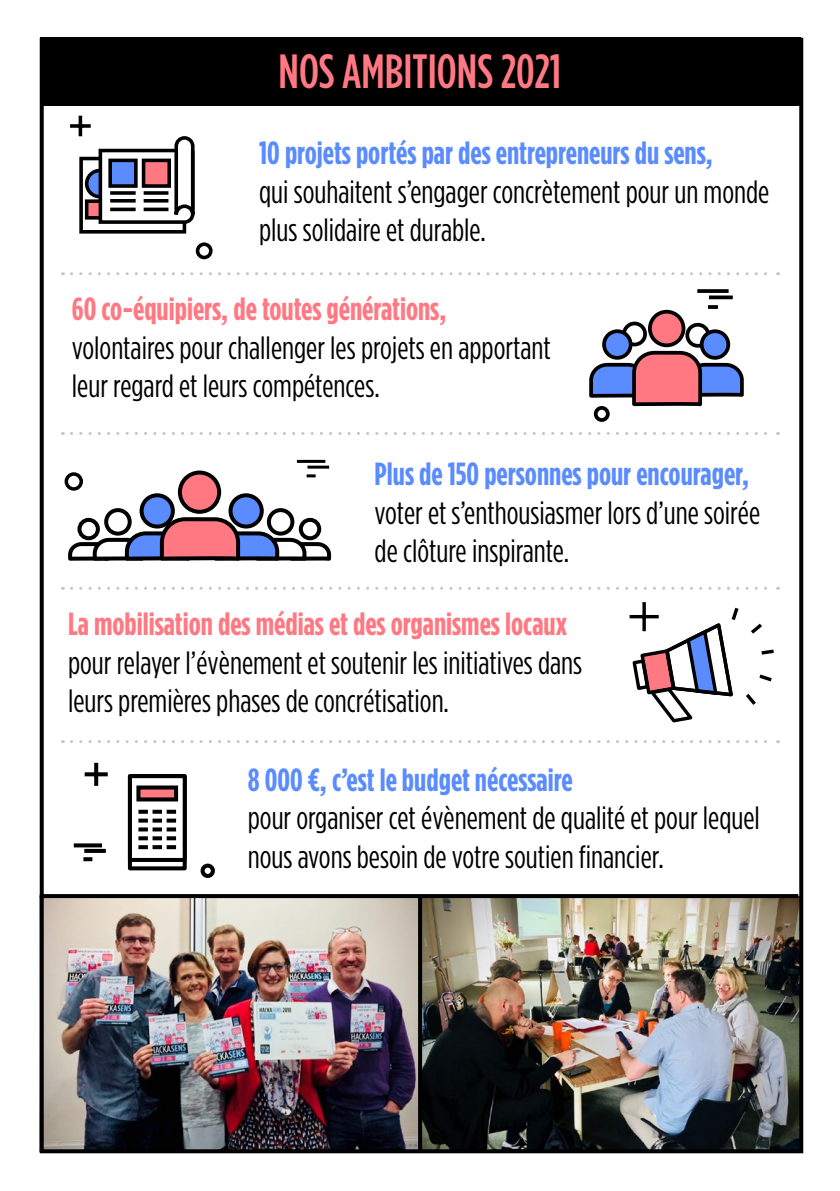
<style>
.page{position:relative;width:840px;height:1191px;background:#fff}
.page>*{position:absolute;margin:0;border:0;box-sizing:border-box;transform-origin:0 0}
.t1{font:500 48px "Gotham Condensed";color:#ff7882}
.t2{font:32px/38.4px "Gotham Condensed";color:#000}
.t3{font:700 32px "Gotham Condensed";color:#5a8cff}
.t4{font:700 32px "Gotham Condensed";color:#ff7882}
</style>
<div class="page">
<svg style="left:106px;top:510px;width:24px;height:23px"></svg>
<div style="left:104px;top:508px;width:28px;height:27px;border:4px solid #000;border-radius:50%"></div>
<svg style="left:269px;top:510px;width:23px;height:23px"></svg>
<div style="left:267px;top:508px;width:27px;height:27px;border:4px solid #000;border-radius:50%"></div>
<img style="left:45px;top:898px;width:752px;height:250px">
<div style="left:40px;top:37px;width:759px;height:68px;background:#000"></div>
<svg style="left:630px;top:605px;width:144px;height:118px"></svg>
<hr style="left:642px;top:602px;width:3px;height:29px;background:#000">
<hr style="left:629px;top:615px;width:29px;height:3px;background:#000">
<div style="left:128px;top:774px;width:59px;height:96px;border:4px solid #000"></div>
<div style="left:128px;top:774px;width:59px;height:88px;border:4px solid #000"></div>
<div style="left:138px;top:787px;width:38px;height:12px;background:#ff7882"></div>
<div style="left:136px;top:785px;width:42px;height:16px;border:4px solid #000"></div>
<svg style="left:138px;top:809px;width:10px;height:4px"></svg>
<svg style="left:152px;top:809px;width:10px;height:4px"></svg>
<svg style="left:166px;top:809px;width:10px;height:4px"></svg>
<svg style="left:138px;top:818px;width:10px;height:4px"></svg>
<svg style="left:152px;top:818px;width:10px;height:4px"></svg>
<svg style="left:166px;top:818px;width:10px;height:4px"></svg>
<svg style="left:138px;top:827px;width:10px;height:4px"></svg>
<svg style="left:152px;top:827px;width:10px;height:4px"></svg>
<svg style="left:166px;top:827px;width:10px;height:4px"></svg>
<svg style="left:138px;top:836px;width:10px;height:4px"></svg>
<svg style="left:152px;top:836px;width:10px;height:4px"></svg>
<svg style="left:166px;top:836px;width:10px;height:4px"></svg>
<svg style="left:138px;top:845px;width:10px;height:4px"></svg>
<svg style="left:152px;top:845px;width:10px;height:4px"></svg>
<svg style="left:166px;top:845px;width:10px;height:4px"></svg>
<svg style="left:94px;top:763px;width:4px;height:23px"></svg>
<svg style="left:85px;top:772px;width:23px;height:4px"></svg>
<svg style="left:74px;top:843px;width:28px;height:4px"></svg>
<svg style="left:84px;top:849px;width:22px;height:4px"></svg>
<svg style="left:83px;top:857px;width:9px;height:4px"></svg>
<div style="left:200px;top:863px;width:15px;height:15px;border:4px solid #000;border-radius:50%"></div>
<div style="left:79px;top:157px;width:107px;height:77px;border:4px solid #000"></div>
<div style="left:87px;top:201px;width:17px;height:17px;background:#ff7882"></div>
<div style="left:85px;top:199px;width:21px;height:21px;border:4px solid #000"></div>
<div style="left:87px;top:171px;width:26px;height:26px;background:#5a8cff;border-radius:50%"></div>
<div style="left:85px;top:169px;width:29px;height:29px;border:4px solid #000;border-radius:50%"></div>
<svg style="left:97px;top:136px;width:98px;height:90px"></svg>
<div style="left:110px;top:160px;width:26px;height:26px;background:#5a8cff"></div>
<div style="left:108px;top:159px;width:29px;height:29px;border:4px solid #000"></div>
<div style="left:143px;top:160px;width:26px;height:26px;background:#ff7882"></div>
<div style="left:142px;top:159px;width:29px;height:29px;border:4px solid #000"></div>
<hr style="left:79px;top:116px;width:3px;height:20px;background:#000">
<svg style="left:70px;top:124px;width:21px;height:4px"></svg>
<div style="left:196px;top:242px;width:16px;height:17px;border:4px solid #000;border-radius:50%"></div>
<div style="left:230px;top:495px;width:31px;height:31px;background:#5a8cff;border-radius:50%"></div>
<div style="left:228px;top:493px;width:35px;height:35px;border:4px solid #000;border-radius:50%"></div>
<div style="left:141px;top:495px;width:32px;height:31px;background:#5a8cff;border-radius:50%"></div>
<div style="left:139px;top:493px;width:36px;height:35px;border:4px solid #000;border-radius:50%"></div>
<svg style="left:68px;top:515px;width:264px;height:46px"></svg>
<div style="left:180px;top:472px;width:39px;height:40px;background:#ff7882;border-radius:50%"></div>
<div style="left:178px;top:470px;width:43px;height:44px;border:4px solid #000;border-radius:50%"></div>
<svg style="left:45px;top:894px;width:752px;height:4px;background:#050505"></svg>
<svg style="left:418px;top:897px;width:4px;height:251px"></svg>
<div style="left:40px;top:38px;width:762px;height:1115px;border:4px solid #000"></div>
<hr style="left:297px;top:460px;width:28px;height:3px;background:#000">
<hr style="left:307px;top:465px;width:22px;height:3px;background:#000">
<svg style="left:306px;top:474px;width:9px;height:3px"></svg>
<div style="left:65px;top:472px;width:18px;height:19px;border:4px solid #000;border-radius:50%"></div>
<svg style="left:71px;top:740px;width:707px;height:3px"></svg>
<svg style="left:71px;top:587px;width:707px;height:3px"></svg>
<svg style="left:71px;top:432px;width:707px;height:3px"></svg>
<svg style="left:71px;top:272px;width:707px;height:3px"></svg>
<svg style="left:697px;top:289px;width:31px;height:4px"></svg>
<svg style="left:709px;top:295px;width:23px;height:4px"></svg>
<svg style="left:708px;top:305px;width:9px;height:4px"></svg>
<div style="left:593px;top:406px;width:16px;height:16px;border:4px solid #000;border-radius:50%"></div>
<div style="left:621px;top:322px;width:25px;height:24px;border:4px solid #000;border-radius:50%"></div>
<div style="left:685px;top:323px;width:24px;height:25px;border:4px solid #000;border-radius:50%"></div>
<div style="left:701px;top:331px;width:27px;height:27px;background:#5a8cff;border-radius:50%"></div>
<div style="left:699px;top:329px;width:30px;height:31px;border:4px solid #000;border-radius:50%"></div>
<div style="left:603px;top:331px;width:27px;height:27px;background:#5a8cff;border-radius:50%"></div>
<div style="left:601px;top:329px;width:31px;height:31px;border:4px solid #000;border-radius:50%"></div>
<svg style="left:589px;top:349px;width:155px;height:59px"></svg>
<div style="left:649px;top:312px;width:34px;height:33px;background:#ff7882;border-radius:50%"></div>
<div style="left:647px;top:310px;width:38px;height:37px;border:4px solid #000;border-radius:50%"></div>
<h1 class="t1" style="left:278px;top:45px;width:284px">NOS AMBITIONS 2021</h1>
<p class="t3" style="left:259px;top:135px;width:455px">10 projets portés par des entrepreneurs du sens,</p>
<p class="t2" style="left:259px;top:172px;width:511px">qui souhaitent s’engager concrètement pour un monde plus solidaire et durable.</p>
<p class="t4" style="left:72px;top:291px;width:376px">60 co-équipiers, de toutes générations,</p>
<p class="t2" style="left:72px;top:328px;width:480px">volontaires pour challenger les projets en apportant leur regard et leurs compétences.</p>
<p class="t3" style="left:374px;top:456px;width:376px">Plus de 150 personnes pour encourager,</p>
<p class="t2" style="left:374px;top:493px;width:387px">voter et s’enthousiasmer lors d’une soirée de clôture inspirante.</p>
<p class="t4" style="left:68px;top:606px;width:500px">La mobilisation des médias et des organismes locaux</p>
<p class="t2" style="left:68px;top:642px;width:515px">pour relayer l’évènement et soutenir les initiatives dans leurs premières phases de concrétisation.</p>
<p class="t3" style="left:248px;top:762px;width:326px">8 000 €, c’est le budget nécessaire</p>
<p class="t2" style="left:248px;top:798px;width:513px">pour organiser cet évènement de qualité et pour lequel nous avons besoin de votre soutien financier.</p>
</div>
